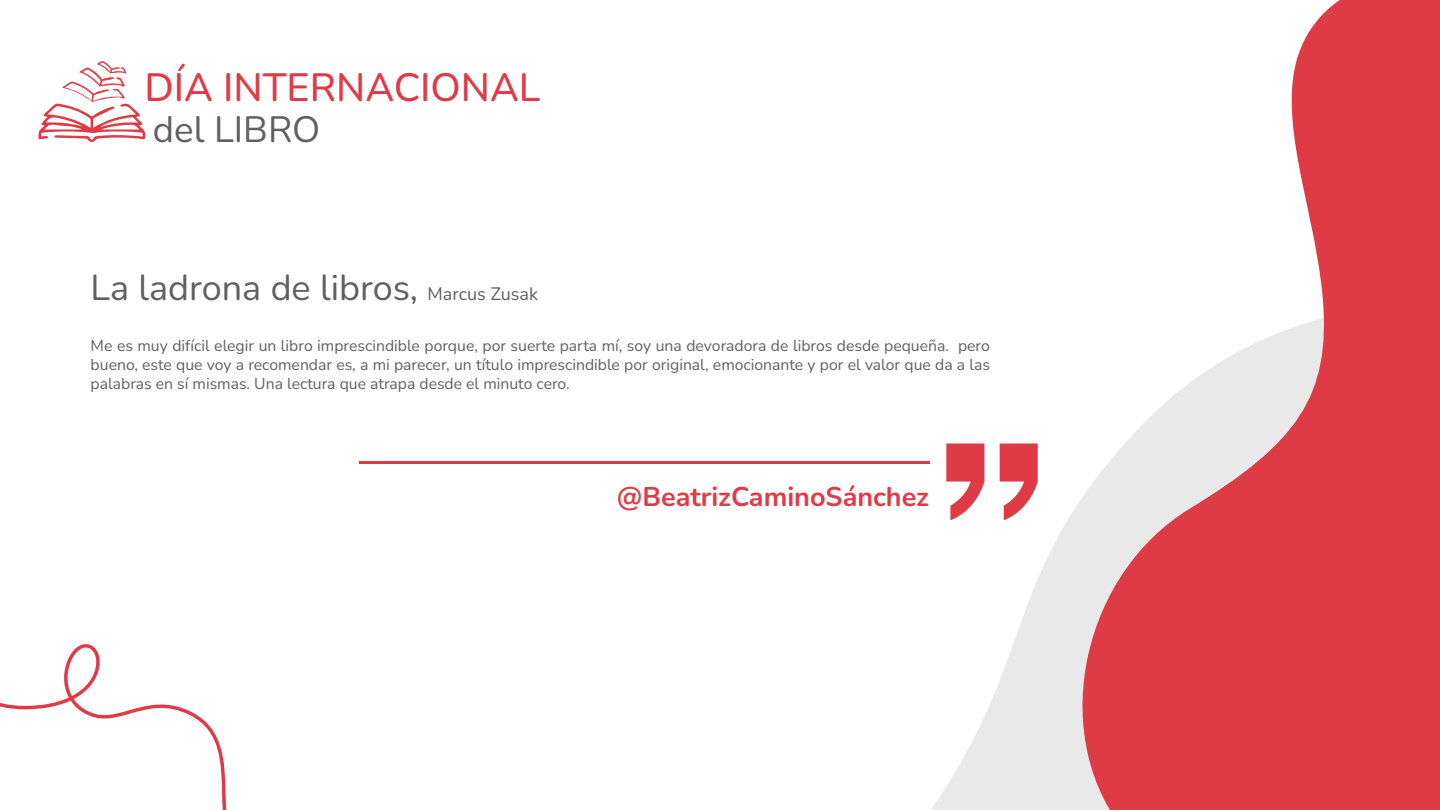
<style>
.page{position:relative;width:1440px;height:810px;background:#fff}
.page>*{position:absolute;margin:0;border:0;box-sizing:border-box;transform-origin:0 0}
.t1{font:500 39.38px "Nunito";color:#de3b47}
.t2{font:36.6px "Nunito";color:#606060}
.t3{font:36px "Nunito";color:#606060}
.t4{font:700 27px "Nunito";color:#de3b47}
.t5{font:15.75px/18.9px "Nunito";color:#606060;text-align:justify}
.s1{font-size:18px}
</style>
<div class="page">
<svg style="left:38px;top:61px;width:108px;height:81px"></svg>
<hr style="left:359px;top:462px;width:571px;height:2px;background:#de3b47">
<svg style="left:922px;top:443px;width:126px;height:367px"></svg>
<svg style="left:1048px;top:0;width:392px;height:810px;fill:#de3b47"></svg>
<svg style="left:0;top:644px;width:227px;height:166px"></svg>
<h1 class="t1" style="left:144px;top:60px;width:398px">DÍA INTERNACIONAL</h1>
<h2 class="t2" style="left:153px;top:103px;width:169px">del LIBRO</h2>
<h3 class="t3" style="left:91px;top:262px;width:449px">La ladrona de libros, <span class="s1">Marcus Zusak</span></h3>
<p class="t5" style="left:91px;top:336px;width:901px">Me es muy difícil elegir un libro imprescindible porque, por suerte parta mí, soy una devoradora de libros desde pequeña. pero bueno, este que voy a recomendar es, a mi parecer, un título imprescindible por original, emocionante y por el valor que da a las palabras en sí mismas. Una lectura que atrapa desde el minuto cero.</p>
<h3 class="t4" style="left:617px;top:478px;width:314px">@BeatrizCaminoSánchez</h3>
</div>
